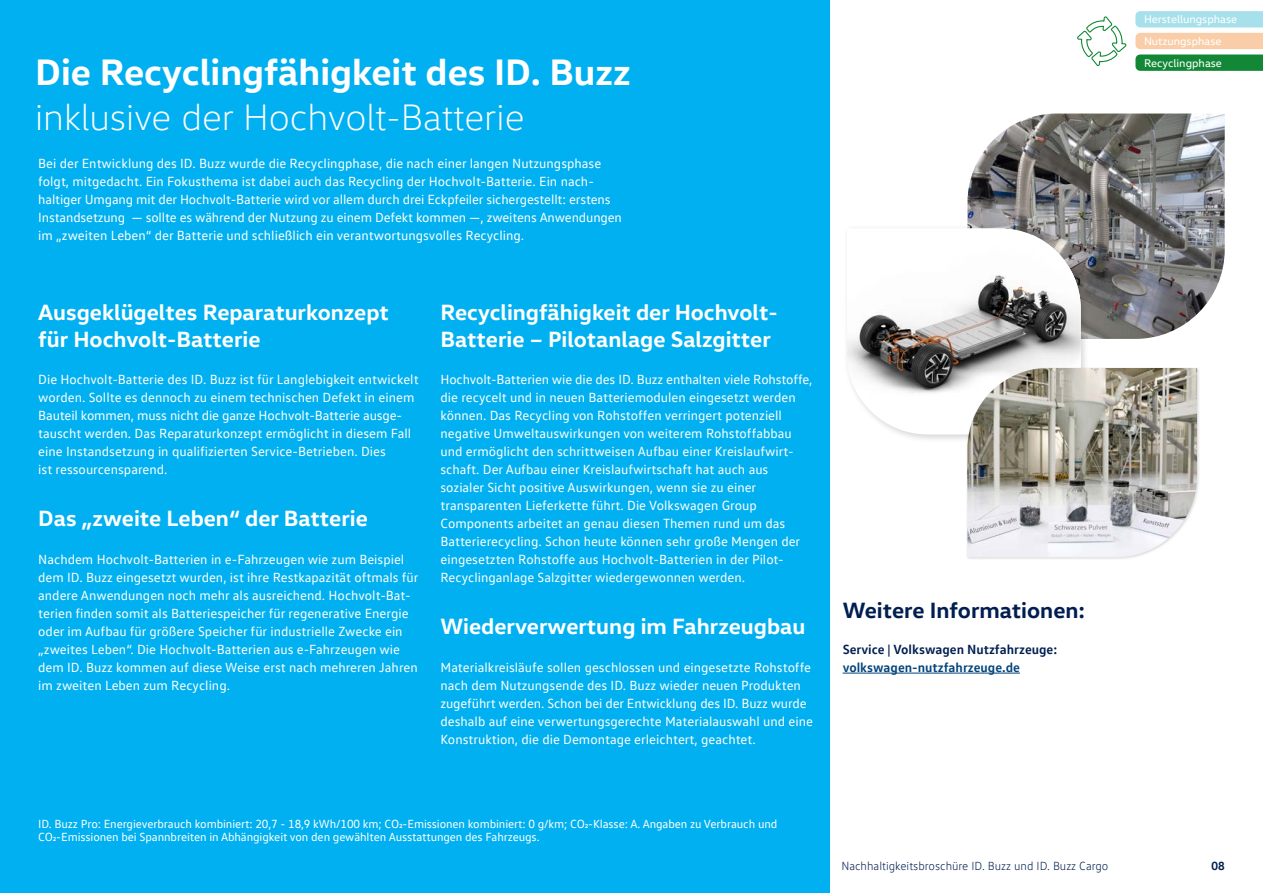
<style>
.page{position:relative;width:1263px;height:893px;background:#fff}
.page>*{position:absolute;margin:0;border:0;box-sizing:border-box;transform-origin:0 0}
.t1{font:700 37.5px "VW Head";color:#fff}
.t2{font:300 37.5px "VW Head";color:#fff}
.t3{font:700 22.5px/27px "VW Head";color:#fff}
.t4{font:700 22.5px "VW Head";color:#001e50}
.t5{font:13.5px/18px "VW Text";color:#fff}
.t6{font:700 13.5px "VW Text";color:#001e50}
.t7{font:700 13.5px "VW Text";color:#00437a}
.t8{font:12px/13.5px "VW Text";letter-spacing:-.01em;color:#fff}
.t9{font:300 12px "VW Text";color:#001e50}
.t10{font:700 12px "VW Text";color:#001e50}
.t11{font:11.25px/21.8px "VW Head";color:#fff}
</style>
<div class="page">
<div style="left:0;top:0;width:829px;height:893px;background:#00b0f0"></div>
<img style="left:967px;top:114px;width:258px;height:225px">
<div style="left:843px;top:224px;width:246px;height:219px;background:#000;opacity:.16"></div>
<svg style="left:847px;top:228px;width:234px;height:206px"></svg>
<img style="left:847px;top:235px;width:234px;height:162px">
<div style="left:966px;top:366px;width:234px;height:195px;background:#000;opacity:.15"></div>
<img style="left:967px;top:368px;width:230px;height:189px">
<svg style="left:1135px;top:11px;width:128px;height:16px;background:#a7e0eb"></svg>
<svg style="left:1135px;top:33px;width:128px;height:38px;background:#97b784"></svg>
<svg style="left:1077px;top:16px;width:50px;height:50px"></svg>
<hr style="left:843px;top:673px;width:177px;height:1px;background:#00437a">
<h1 class="t1" style="left:35px;top:48px;width:597px">Die Recyclingfähigkeit des ID. Buzz</h1>
<h1 class="t2" style="left:35px;top:95px;width:491px">inklusive der Hochvolt-Batterie</h1>
<p class="t5" style="left:38px;top:154px;width:585px">Bei der Entwicklung des ID. Buzz wurde die Recyclingphase, die nach einer langen Nutzungsphase folgt, mitgedacht. Ein Fokusthema ist dabei auch das Recycling der Hochvolt-Batterie. Ein nach&shy;haltiger Umgang mit der Hochvolt-Batterie wird vor allem durch drei Eckpfeiler sichergestellt: erstens Instandsetzung — sollte es während der Nutzung zu einem Defekt kommen —, zweitens Anwendungen im „zweiten Leben“ der Batterie und schließlich ein verantwortungsvolles Recycling.</p>
<h2 class="t3" style="left:38px;top:298px;width:352px">Ausgeklügeltes Reparaturkonzept für Hochvolt-Batterie</h2>
<p class="t5" style="left:38px;top:370px;width:382px">Die Hochvolt-Batterie des ID. Buzz ist für Langlebigkeit entwickelt worden. Sollte es dennoch zu einem technischen Defekt in einem Bauteil kommen, muss nicht die ganze Hochvolt-Batterie ausge&shy;tauscht werden. Das Reparaturkonzept ermöglicht in diesem Fall eine Instandsetzung in qualifizierten Service-Betrieben. Dies<br>ist ressourcensparend.</p>
<h2 class="t3" style="left:38px;top:504px;width:331px">Das „zweite Leben“ der Batterie</h2>
<p class="t5" style="left:38px;top:550px;width:382px">Nachdem Hochvolt-Batterien in e-Fahrzeugen wie zum Beispiel dem ID. Buzz eingesetzt wurden, ist ihre Restkapazität oftmals für andere Anwendungen noch mehr als ausreichend. Hochvolt-Bat&shy;terien finden somit als Batteriespeicher für regenerative Energie oder im Aufbau für größere Speicher für industrielle Zwecke ein „zweites Leben“. Die Hochvolt-Batterien aus e-Fahrzeugen wie dem ID. Buzz kommen auf diese Weise erst nach mehreren Jahren im zweiten Leben zum Recycling.</p>
<h2 class="t3" style="left:440px;top:298px;width:339px">Recyclingfähigkeit der Hochvolt-<br>Batterie – Pilotanlage Salzgitter</h2>
<p class="t5" style="left:440px;top:370px;width:374px">Hochvolt-Batterien wie die des ID. Buzz enthalten viele Rohstoffe, die recycelt und in neuen Batteriemodulen eingesetzt werden können. Das Recycling von Rohstoffen verringert potenziell negative Umweltauswirkungen von weiterem Rohstoffabbau und ermöglicht den schrittweisen Aufbau einer Kreislaufwirt&shy;schaft. Der Aufbau einer Kreislaufwirtschaft hat auch aus sozialer Sicht positive Auswirkungen, wenn sie zu einer transparenten Lieferkette führt. Die Volkswagen Group Components arbeitet an genau diesen Themen rund um das Batterierecycling. Schon heute können sehr große Mengen der eingesetzten Rohstoffe aus Hochvolt-Batterien in der Pilot-Recyclinganlage Salzgitter wiedergewonnen werden.</p>
<h2 class="t3" style="left:440px;top:612px;width:366px">Wiederverwertung im Fahrzeugbau</h2>
<p class="t5" style="left:440px;top:658px;width:374px">Materialkreisläufe sollen geschlossen und eingesetzte Rohstoffe nach dem Nutzungsende des ID. Buzz wieder neuen Produkten zugeführt werden. Schon bei der Entwicklung des ID. Buzz wurde deshalb auf eine verwertungsgerechte Materialauswahl und eine Konstruktion, die die Demontage erleichtert, geachtet.</p>
<p class="t8" style="left:38px;top:816px;width:740px">ID. Buzz Pro: Energieverbrauch kombiniert: 20,7 - 18,9 kWh/100 km; CO2-Emissionen kombiniert: 0 g/km; CO2-Klasse: A. Angaben zu Verbrauch und<br>CO2-Emissionen bei Spannbreiten in Abhängigkeit von den gewählten Ausstattungen des Fahrzeugs.</p>
<p class="t11" style="left:1144px;top:8px;width:95px">Herstellungsphase<br>Nutzungsphase<br>Recyclingphase</p>
<h2 class="t4" style="left:843px;top:595px;width:244px">Weitere Informationen:</h2>
<p class="t6" style="left:843px;top:640px;width:216px">Service | Volkswagen Nutzfahrzeuge:</p>
<p class="t7" style="left:843px;top:658px;width:179px">volkswagen-nutzfahrzeuge.de</p>
<p class="t9" style="left:841px;top:859px;width:269px">Nachhaltigkeitsbroschüre ID. Buzz und ID. Buzz Cargo</p>
<p class="t10" style="left:1211px;top:858px;width:15px">08</p>
</div>
